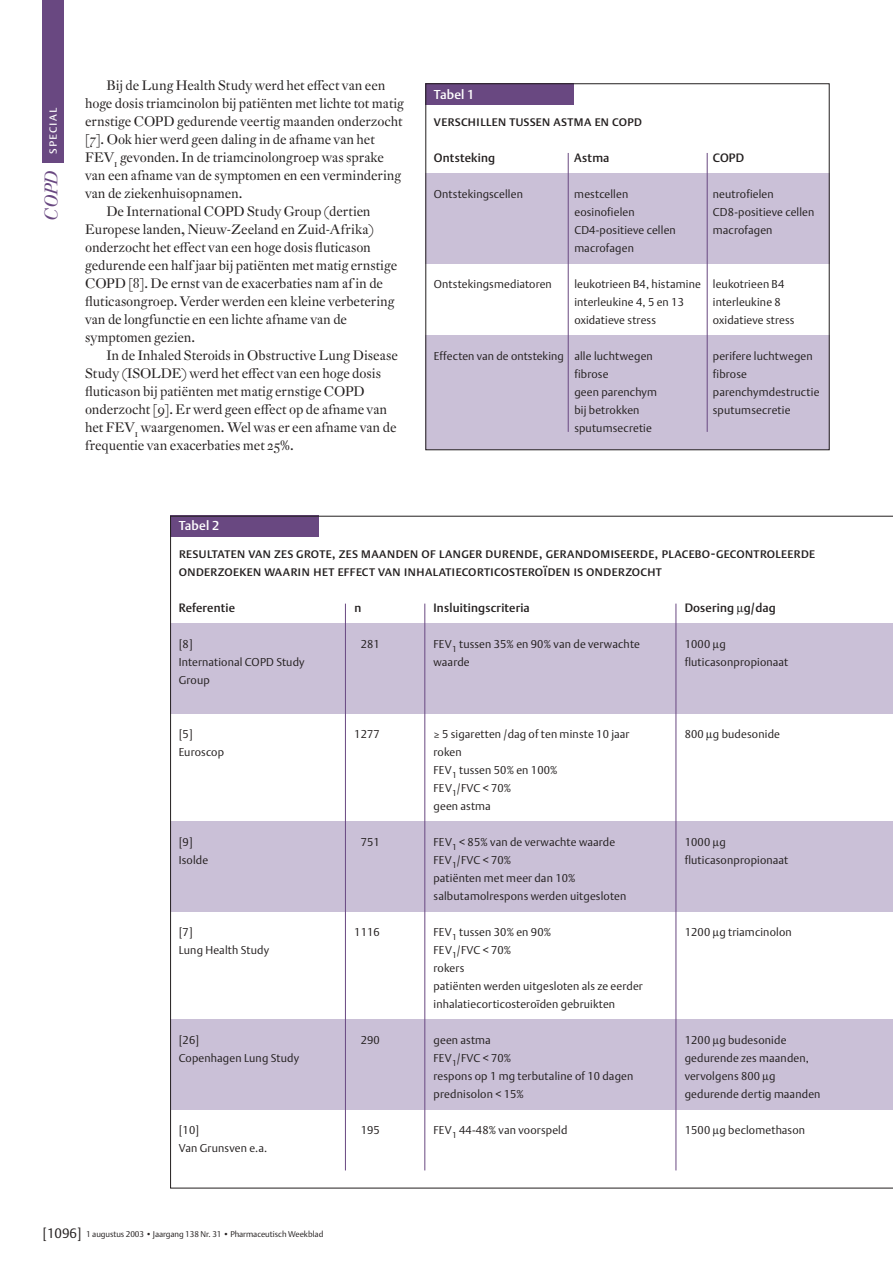
<style>
.page{position:relative;width:893px;height:1262px;background:#fff}
.page>*{position:absolute;margin:0;border:0;box-sizing:border-box;transform-origin:0 0}
.t1{font:italic 18px "DTL Fleischmann SD";color:#694881}
.t2{font:14.25px/18px "DTL Argo T Caps";letter-spacing:.005em;color:#231f1f}
.t3{font:13.5px "DTL Fleischmann SD";color:#231f1f}
.t4{font:300 13.5px "DTL Argo T Caps";letter-spacing:.075em;color:#fff}
.t5{font:700 12.75px "DTL Argo TNS";letter-spacing:.01em;color:#fff}
.t6{font:700 12px "DTL Argo TNS";letter-spacing:.015em;color:#231f1f}
.t7{font:11.25px/18px "DTL Argo TNS";letter-spacing:.015em;color:#231f1f}
.t8{font:8.25px "DTL Argo TNS";color:#231f1f}
.s1{font-family:"DTL Fleischmann D Alt"}
.s2{font-size:13.5px}
</style>
<div class="page">
<div style="left:43px;top:0;width:21px;height:162px;background:#694881"></div>
<svg style="left:170px;top:516px;width:722px;height:672px"></svg>
<div style="left:425px;top:335px;width:404px;height:115px;background:#cac0d7"></div>
<div style="left:425px;top:173px;width:404px;height:90px;background:#cac0d7"></div>
<div style="left:425px;top:83px;width:149px;height:22px;background:#694881"></div>
<div style="left:425px;top:83px;width:404px;height:367px;border:1px solid #231f1f"></div>
<hr style="left:568px;top:153px;width:1px;height:279px;background:#694881">
<hr style="left:706px;top:153px;width:1px;height:279px;background:#694881">
<svg style="left:737px;top:606px;width:6px;height:9px"></svg>
<svg style="left:713px;top:642px;width:6px;height:8px"></svg>
<svg style="left:706px;top:732px;width:6px;height:8px"></svg>
<svg style="left:713px;top:840px;width:6px;height:8px"></svg>
<svg style="left:713px;top:930px;width:6px;height:8px"></svg>
<svg style="left:713px;top:1038px;width:6px;height:8px"></svg>
<svg style="left:763px;top:1074px;width:6px;height:8px"></svg>
<svg style="left:713px;top:1128px;width:6px;height:8px"></svg>
<p class="t4" style="left:44px;top:153px;width:47px;rotate:-90deg">special</p>
<h1 class="t1" style="left:44px;top:220px;width:52px;rotate:-90deg">COPD</h1>
<p class="t3" style="left:106px;top:80px;width:280px">Bij de Lung Health Study werd het e<span class="s1">f</span>ect van een</p>
<p class="t3" style="left:85px;top:98px;width:320px">hoge dosis triamcinolon bij patiënten met lichte tot matig</p>
<p class="t3" style="left:85px;top:116px;width:319px">ernstige COPD gedurende veertig maanden onderzocht</p>
<p class="t3" style="left:85px;top:134px;width:291px">[7]. Ook hier werd geen daling in de afname van het</p>
<p class="t3" style="left:85px;top:152px;width:300px">FEV<sub>1</sub> gevonden. In de triamcinolongroep was sprake</p>
<p class="t3" style="left:85px;top:170px;width:318px">van een afname van de symptomen en een vermindering</p>
<p class="t3" style="left:85px;top:188px;width:159px">van de ziekenhuisopnamen.</p>
<p class="t3" style="left:106px;top:206px;width:266px">De International COPD Study Group (dertien</p>
<p class="t3" style="left:85px;top:224px;width:290px">Europese landen, Nieuw-Zeeland en Zuid-Afrika)</p>
<p class="t3" style="left:85px;top:242px;width:287px">onderzocht het e<span class="s1">f</span>ect van een hoge dosis <span class="s1">H</span>uticason</p>
<p class="t3" style="left:85px;top:260px;width:313px">gedurende een half jaar bij patiënten met matig ernstige</p>
<p class="t3" style="left:85px;top:278px;width:299px">COPD [8]. De ernst van de exacerbaties nam af in de</p>
<p class="t3" style="left:85px;top:296px;width:311px"><span class="s1">H</span>uticasongroep. Verder werden een kleine verbetering</p>
<p class="t3" style="left:85px;top:314px;width:263px">van de longfunctie en een lichte afname van de</p>
<p class="t3" style="left:85px;top:332px;width:111px">symptomen gezien.</p>
<p class="t3" style="left:106px;top:350px;width:293px">In de Inhaled Steroids in Obstructive Lung Disease</p>
<p class="t3" style="left:85px;top:368px;width:297px">Study (ISOLDE) werd het e<span class="s1">f</span>ect van een hoge dosis</p>
<p class="t3" style="left:85px;top:386px;width:281px"><span class="s1">H</span>uticason bij patiënten met matig ernstige COPD</p>
<p class="t3" style="left:85px;top:404px;width:303px">onderzocht [9]. Er werd geen e<span class="s1">f</span>ect op de afname van</p>
<p class="t3" style="left:85px;top:422px;width:313px">het FEV<sub>1</sub> waargenomen. Wel was er een afname van de</p>
<p class="t3" style="left:85px;top:440px;width:210px">frequentie van exacerbaties met 25%.</p>
<p class="t5" style="left:434px;top:89px;width:42px">Tabel 1</p>
<p class="t2" style="left:434px;top:112px;width:210px">verschillen tussen astma en copd</p>
<p class="t6" style="left:434px;top:153px;width:63px">Ontsteking</p>
<p class="t6" style="left:574px;top:153px;width:37px">Astma</p>
<p class="t6" style="left:712px;top:153px;width:33px">COPD</p>
<p class="t7" style="left:434px;top:186px;width:90px">Ontstekingscellen</p>
<p class="t7" style="left:574px;top:186px;width:55px">mestcellen</p>
<p class="t7" style="left:712px;top:186px;width:62px">neutrofielen</p>
<p class="t7" style="left:574px;top:204px;width:62px">eosinofielen</p>
<p class="t7" style="left:713px;top:204px;width:103px">CD8-positieve cellen</p>
<p class="t7" style="left:574px;top:222px;width:103px">CD4-positieve cellen</p>
<p class="t7" style="left:712px;top:222px;width:61px">macrofagen</p>
<p class="t7" style="left:574px;top:240px;width:61px">macrofagen</p>
<p class="t7" style="left:434px;top:276px;width:119px">Ontstekingsmediatoren</p>
<p class="t7" style="left:574px;top:276px;width:211px">leukotrieen B4, histamine leukotrieen B4 interleukine 4, 5 en 13</p>
<p class="t7" style="left:712px;top:294px;width:69px">interleukine 8</p>
<p class="t7" style="left:574px;top:312px;width:83px">oxidatieve stress</p>
<p class="t7" style="left:713px;top:312px;width:83px">oxidatieve stress</p>
<p class="t7" style="left:434px;top:348px;width:220px">Effecten van de ontsteking alle luchtwegen</p>
<p class="t7" style="left:712px;top:348px;width:101px">perifere luchtwegen</p>
<p class="t7" style="left:574px;top:366px;width:36px">fibrose</p>
<p class="t7" style="left:712px;top:366px;width:36px">fibrose</p>
<p class="t7" style="left:574px;top:384px;width:84px">geen parenchym</p>
<p class="t7" style="left:712px;top:384px;width:108px">parenchymdestructie</p>
<p class="t7" style="left:574px;top:402px;width:67px">bij betrokken</p>
<p class="t7" style="left:712px;top:402px;width:79px">sputumsecretie</p>
<p class="t7" style="left:574px;top:420px;width:79px">sputumsecretie</p>
<p class="t5" style="left:179px;top:520px;width:42px">Tabel 2</p>
<p class="t2" style="left:179px;top:544px;width:638px">resultaten van zes grote, zes maanden of langer durende, gerandomiseerde, placebo-gecontroleerde onderzoeken waarin het effect van inhalatiecorticosteroïden is onderzocht</p>
<p class="t6" style="left:179px;top:603px;width:58px">Referentie</p>
<p class="t7" style="left:179px;top:636px;width:127px">[8]<br>International COPD Study<br>Group</p>
<p class="t6" style="left:354px;top:603px;width:8px">n</p>
<p class="t7" style="left:361px;top:636px;width:21px">281</p>
<p class="t6" style="left:433px;top:603px;width:98px">Insluitingscriteria</p>
<p class="t7" style="left:433px;top:636px;width:208px">FEV<sub>1</sub> tussen 35% en 90% van de verwachte waarde</p>
<p class="t6" style="left:684px;top:603px;width:93px">Dosering g/dag</p>
<p class="t7" style="left:684px;top:636px;width:105px">1000 g fluticasonpropionaat</p>
<p class="t7" style="left:179px;top:726px;width:47px">[5]<br>Euroscop</p>
<p class="t7" style="left:179px;top:834px;width:31px">[9]<br>Isolde</p>
<p class="t7" style="left:179px;top:924px;width:92px">[7]<br>Lung Health Study</p>
<p class="t7" style="left:179px;top:1032px;width:122px">[26]<br>Copenhagen Lung Study</p>
<p class="t7" style="left:179px;top:1122px;width:90px">[10]<br>Van Grunsven e.a.</p>
<p class="t7" style="left:354px;top:726px;width:27px">1277</p>
<p class="t7" style="left:361px;top:834px;width:21px">751</p>
<p class="t7" style="left:354px;top:924px;width:27px">1116</p>
<p class="t7" style="left:361px;top:1032px;width:21px">290</p>
<p class="t7" style="left:361px;top:1122px;width:21px">195</p>
<p class="t7" style="left:433px;top:726px;width:197px">≥ 5 sigaretten /dag of ten minste 10 jaar roken<br>FEV<sub>1</sub> tussen 50% en 100%<br>FEV<sub>1</sub>/FVC &lt; 70%<br>geen astma</p>
<p class="t7" style="left:433px;top:834px;width:194px">FEV<sub>1</sub> &lt; 85% van de verwachte waarde<br>FEV<sub>1</sub>/FVC &lt; 70%<br>patiënten met meer dan 10% salbutamolrespons werden uitgesloten</p>
<p class="t7" style="left:433px;top:924px;width:211px">FEV<sub>1</sub> tussen 30% en 90%<br>FEV<sub>1</sub>/FVC &lt; 70%<br>rokers<br>patiënten werden uitgesloten als ze eerder inhalatiecorticosteroïden gebruikten</p>
<p class="t7" style="left:433px;top:1032px;width:201px">geen astma<br>FEV<sub>1</sub>/FVC &lt; 70%<br>respons op 1 mg terbutaline of 10 dagen prednisolon &lt; 15%</p>
<p class="t7" style="left:433px;top:1122px;width:135px">FEV<sub>1</sub> 44-48% van voorspeld</p>
<p class="t7" style="left:684px;top:726px;width:97px">800 g budesonide</p>
<p class="t7" style="left:684px;top:834px;width:105px">1000 g fluticasonpropionaat</p>
<p class="t7" style="left:684px;top:924px;width:109px">1200 g triamcinolon</p>
<p class="t7" style="left:684px;top:1032px;width:137px">1200 g budesonide gedurende zes maanden, vervolgens 800 g gedurende dertig maanden</p>
<p class="t7" style="left:684px;top:1122px;width:122px">1500 g beclomethason</p>
<p class="t8" style="left:43px;top:1231px;width:282px"><span class="s2">[1096]</span> 1 augustus 2003 • Jaargang 138 Nr. 31 • Pharmaceutisch Weekblad</p>
</div>
